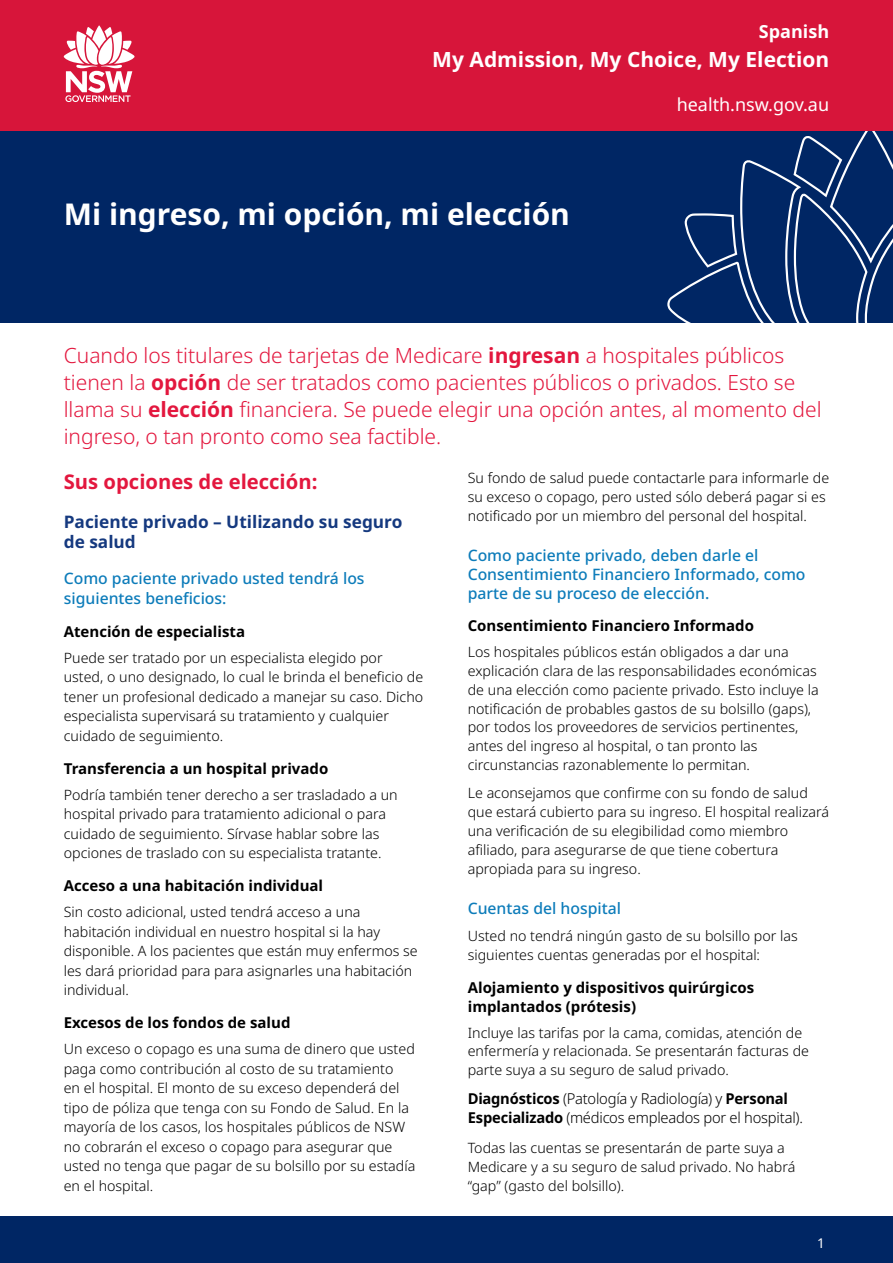
<style>
.page{position:relative;width:893px;height:1263px;background:#fff}
.page>*{position:absolute;margin:0;border:0;box-sizing:border-box;transform-origin:0 0}
.t1{font:700 30px "Noto Sans";color:#fff}
.Intro{font:300 21px/27px "Noto Sans";color:#e3173e}
.t2{font:700 21px "Noto Sans";color:#fff}
.Red{font:700 20.25px "Noto Sans";color:#e3173e}
.t3{font:18px "Noto Sans";color:#fff}
.t4{font:700 18px "Noto Sans";color:#fff}
.Dard_Blue{font:700 17.25px/19.5px "Noto Sans";color:#15397f}
.Light_Blue{font:500 15.75px/18.9px "Noto Sans";color:#0d7cba}
.t5{font:700 15px/19.6px "Noto Sans";color:#000}
.Body{font:300 15px/19.6px "Noto Sans";letter-spacing:-.015em;color:#000}
.Text{font:300 14.25px/19.5px "Noto Sans";color:#000}
.t6{font:13.5px "Noto Sans";color:#fff}
.s1{font-weight:700}
</style>
<div class="page">
<div style="left:0;top:1216px;width:893px;height:47px;background:#002664"></div>
<div style="left:0;top:131px;width:893px;height:192px;background:#002664"></div>
<svg style="left:667px;top:131px;width:226px;height:192px"></svg>
<div style="left:0;top:0;width:893px;height:131px;background:#d7153a"></div>
<svg style="left:64px;top:26px;width:71px;height:76px"></svg>
<p class="t4" style="left:759px;top:19px;width:72px">Spanish</p>
<p class="t2" style="left:432px;top:44px;width:398px">My Admission, My Choice, My Election</p>
<h1 class="t1" style="left:64px;top:193px;width:508px">Mi ingreso, mi opción, mi elección</h1>
<p class="t3" style="left:677px;top:92px;width:154px">health.nsw.gov.au</p>
<p class="Intro" style="left:64px;top:342px;width:759px">Cuando los titulares de tarjetas de Medicare <span class="s1">ingresan</span> a hospitales públicos tienen la <span class="s1">opción</span> de ser tratados como pacientes públicos o privados. Esto se llama su <span class="s1">elección</span> financiera. Se puede elegir una opción antes, al momento del ingreso, o tan pronto como sea factible.</p>
<p class="Red" style="left:64px;top:468px;width:255px">Sus opciones de elección:</p>
<p class="Dard_Blue" style="left:64px;top:512px;width:340px">Paciente privado – Utilizando su seguro de salud</p>
<p class="Light_Blue" style="left:64px;top:569px;width:302px;line-height:19.5px">Como paciente privado usted tendrá los siguientes beneficios:</p>
<p class="t5" style="left:64px;top:622px;width:183px">Atención de especialista</p>
<p class="Text" style="left:64px;top:648px;width:361px">Puede ser tratado por un especialista elegido por usted, o uno designado, lo cual le brinda el beneficio de tener un profesional dedicado a manejar su caso. Dicho especialista supervisará su tratamiento y cualquier cuidado de seguimiento.</p>
<p class="t5" style="left:64px;top:759px;width:266px">Transferencia a un hospital privado</p>
<p class="Text" style="left:64px;top:785px;width:335px">Podría también tener derecho a ser trasladado a un hospital privado para tratamiento adicional o para cuidado de seguimiento. Sírvase hablar sobre las opciones de traslado con su especialista tratante.</p>
<p class="t5" style="left:64px;top:876px;width:261px">Acceso a una habitación individual</p>
<p class="Text" style="left:64px;top:902px;width:356px">Sin costo adicional, usted tendrá acceso a una habitación individual en nuestro hospital si la hay disponible. A los pacientes que están muy enfermos se les dará prioridad para para asignarles una habitación individual.</p>
<p class="t5" style="left:64px;top:1013px;width:228px">Excesos de los fondos de salud</p>
<p class="Text" style="left:64px;top:1039px;width:353px">Un exceso o copago es una suma de dinero que usted paga como contribución al costo de su tratamiento<br>en el hospital. El monto de su exceso dependerá del tipo de póliza que tenga con su Fondo de Salud. En la mayoría de los casos, los hospitales públicos de NSW no cobrarán el exceso o copago para asegurar que usted no tenga que pagar de su bolsillo por su estadía en el hospital.</p>
<p class="Text" style="left:468px;top:469px;width:363px;line-height:18.9px">Su fondo de salud puede contactarle para informarle de su exceso o copago, pero usted sólo deberá pagar si es notificado por un miembro del personal del hospital.</p>
<p class="Light_Blue" style="left:468px;top:546px;width:339px">Como paciente privado, deben darle el<br>Consentimiento Financiero Informado, como parte de su proceso de elección.</p>
<p class="t5" style="left:468px;top:616px;width:288px">Consentimiento Financiero Informado</p>
<p class="Text" style="left:468px;top:642px;width:353px;line-height:18.9px">Los hospitales públicos están obligados a dar una explicación clara de las responsabilidades económicas de una elección como paciente privado. Esto incluye la notificación de probables gastos de su bolsillo (gaps), por todos los proveedores de servicios pertinentes, antes del ingreso al hospital, o tan pronto las circunstancias razonablemente lo permitan.</p>
<p class="Text" style="left:468px;top:783px;width:363px;line-height:18.9px">Le aconsejamos que confirme con su fondo de salud que estará cubierto para su ingreso. El hospital realizará una verificación de su elegibilidad como miembro afiliado, para asegurarse de que tiene cobertura apropiada para su ingreso.</p>
<p class="Light_Blue" style="left:468px;top:899px;width:155px">Cuentas del hospital</p>
<p class="Text" style="left:468px;top:927px;width:332px;line-height:18.9px">Usted no tendrá ningún gasto de su bolsillo por las siguientes cuentas generadas por el hospital:</p>
<p class="t5" style="left:468px;top:977px;width:288px">Alojamiento y dispositivos quirúrgicos implantados (prótesis)</p>
<p class="Text" style="left:468px;top:1023px;width:343px;line-height:18.9px">Incluye las tarifas por la cama, comidas, atención de enfermería y relacionada. Se presentarán facturas de parte suya a su seguro de salud privado.</p>
<p class="Body" style="left:468px;top:1089px;width:337px"><span class="s1">Diagnósticos</span> (Patología y Radiología) y <span class="s1">Personal<br>Especializado</span> (médicos empleados por el hospital).</p>
<p class="Text" style="left:468px;top:1138px;width:329px;line-height:18.9px">Todas las cuentas se presentarán de parte suya a<br>Medicare y a su seguro de salud privado. No habrá “gap” (gasto del bolsillo).</p>
<p class="t6" style="left:817px;top:1233px;width:9px">1</p>
</div>
